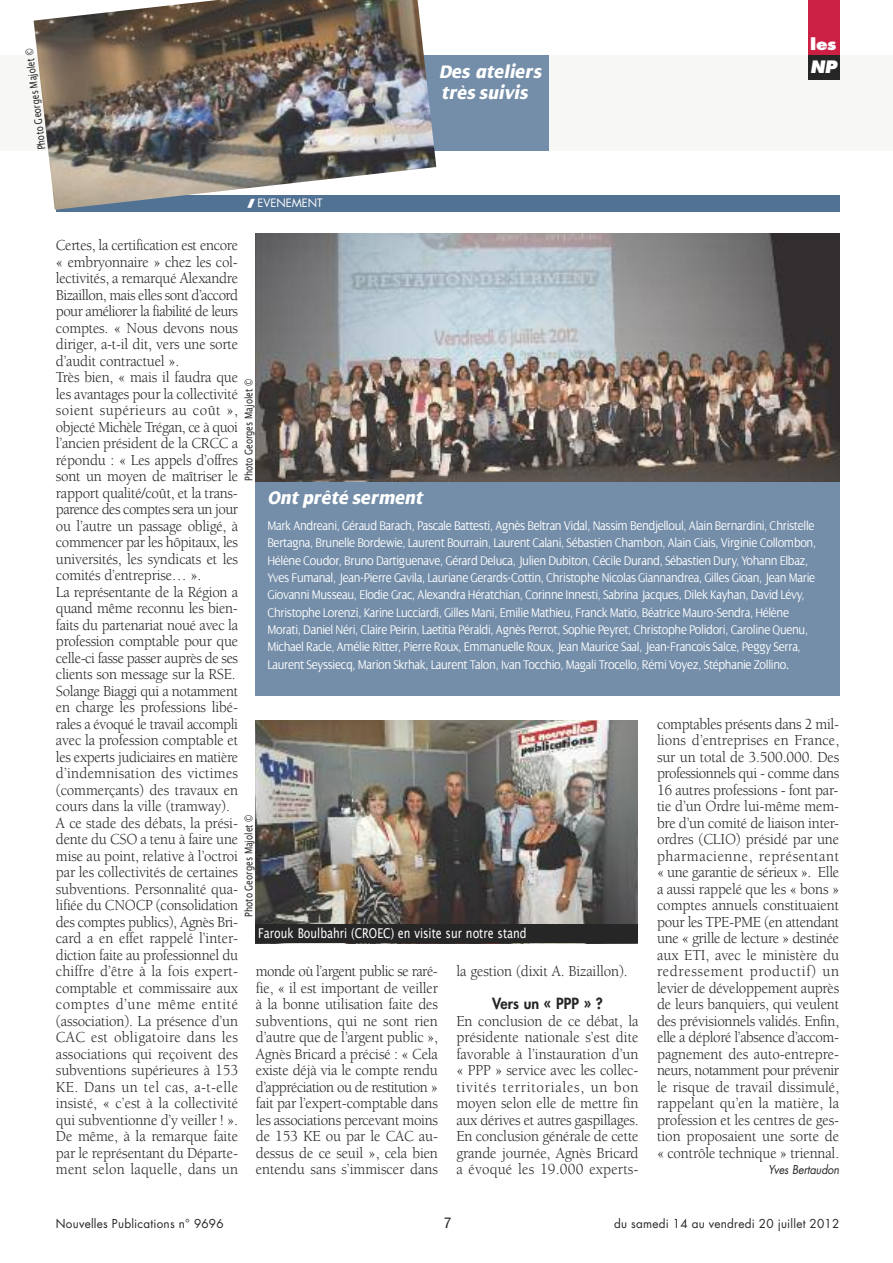
<style>
.page{position:relative;width:893px;height:1263px;background:#fff}
.page>*{position:absolute;margin:0;border:0;box-sizing:border-box;transform-origin:0 0}
.t1{font:italic 800 19.5px/21px "Dialog";color:#fff;scale:.9 1}
.t2{font:italic 800 16.65px "Futura";color:#fff}
.t3{font:15.75px/16.5px "Berkeley";letter-spacing:-.015em;color:#272627;text-align:justify;scale:.95 1}
.t4{font:800 15.75px "Futura";color:#fff;scale:1.06 1}
.t5{font:800 15px "Futura";letter-spacing:.005em;color:#272627;scale:.96 1}
.t6{font:condensed 15px "Helvetica Neue LT Pro";color:#272627}
.t7{font:300 13.5px/17.4px "Dialog";letter-spacing:-.025em;color:#fff;scale:.9 1}
.t8{font:13.5px "Lucida Grande";color:#fff;scale:.8 1}
.t9{font:12px "Futura";letter-spacing:.02em;color:#272627}
.t10{font:italic 12px "Futura";letter-spacing:-.005em;color:#272627;scale:.9 1}
.t11{font:11.25px "Futura";color:#fff}
.t12{font:10.5px "Lucida Grande";color:#272627;scale:.8 1}
</style>
<div class="page">
<div style="left:0;top:55px;width:893px;height:95px;background:#f7f7f5"></div>
<div style="left:808px;top:0;width:31px;height:57px;background:#cc1f44"></div>
<div style="left:808px;top:55px;width:31px;height:24px;background:#272627"></div>
<div style="left:56px;top:196px;width:783px;height:16px;background:#517293"></div>
<div style="left:135px;top:55px;width:414px;height:96px;background:#748ea9"></div>
<div style="left:255px;top:481px;width:584px;height:215px;background:#748ea9"></div>
<img style="left:255px;top:234px;width:584px;height:247px">
<img style="left:34px;top:0;width:402px;height:210px">
<img style="left:255px;top:720px;width:383px;height:205px">
<div style="left:255px;top:925px;width:383px;height:18px;background:#272627"></div>
<svg style="left:247px;top:199px;width:8px;height:9px"></svg>
<p class="t12" style="left:35px;top:151px;width:129px;rotate:-97deg">Photo Georges Ma oj el t ©</p>
<p class="t1" style="left:439px;top:60px;width:115px">Des ateliers très suivis</p>
<p class="t4" style="left:810px;top:38px;width:26px">les</p>
<p class="t2" style="left:810px;top:60px;width:28px">NP</p>
<p class="t11" style="left:257px;top:198px;width:67px">EVENEMENT</p>
<p class="t3" style="left:56px;top:238px;width:193px;text-align:left">Certes, la certification est encore « embryonnaire » chez les col&shy;lectivités, a remarqué Alexandre<br>Bizaillon, mais elles sont d’accord pour améliorer la fiabilité de leurs comptes. « Nous devons nous diriger, a-t-il dit, vers une sorte d’audit contractuel ».<br>Très bien, « mais il faudra que les avantages pour la collectivité soient supérieurs au coût », objecté Michèle Trégan, ce à quoi l’ancien président de la CRCC a répondu : « Les appels d’offres sont un moyen de maîtriser le rapport qualité/coût, et la trans&shy;parence des comptes sera un jour ou l’autre un passage obligé, à commencer par les hôpitaux, les universités, les syndicats et les comités d’entreprise… ».<br>La représentante de la Région a quand même reconnu les bien&shy;faits du partenariat noué avec la profession comptable pour que celle-ci fasse passer auprès de ses clients son message sur la RSE.<br>Solange Biaggi qui a notamment en charge les professions libé&shy;rales a évoqué le travail accompli avec la profession comptable et les experts judiciaires en matière d’indemnisation des victimes (commerçants) des travaux en cours dans la ville (tramway).<br>A ce stade des débats, la prési&shy;dente du CSO a tenu à faire une mise au point, relative à l’octroi par les collectivités de certaines subventions. Personnalité qua&shy;lifiée du CNOCP (consolidation des comptes publics), Agnès Bri&shy;card a en effet rappelé l’inter&shy;diction faite au professionnel du chiffre d’être à la fois expert&shy;comptable et commissaire aux comptes d’une même entité (association). La présence d’un<br>CAC est obligatoire dans les associations qui reçoivent des subventions supérieures à 153<br>KE. Dans un tel cas, a-t-elle insisté, « c’est à la collectivité qui subventionne d’y veiller ! ».<br>De même, à la remarque faite par le représentant du Départe&shy;ment selon laquelle, dans un</p>
<p class="t12" style="left:242px;top:481px;width:129px;rotate:-90deg">Photo Georges Majolet ©</p>
<p class="t1" style="left:267px;top:486px;width:174px">Ont prêté serment</p>
<p class="t7" style="left:267px;top:517px;width:611px">Mark Andreani, Géraud Barach, Pascale Battesti, Agnès Beltran Vidal, Nassim Bendjelloul, Alain Bernardini, Christelle Bertagna, Brunelle Bordewie, Laurent Bourrain, Laurent Calani, Sébastien Chambon, Alain Ciais, Virginie Collombon, Hélène Coudor, Bruno Dartiguenave, Gérard Deluca, Julien Dubiton, Cécile Durand, Sébastien Dury, Yohann Elbaz, Yves Fumanal, Jean-Pierre Gavila, Lauriane Gerards-Cottin, Christophe Nicolas Giannandrea, Gilles Gioan, Jean Marie Giovanni Musseau, Elodie Grac, Alexandra Hératchian, Corinne Innesti, Sabrina Jacques, Dilek Kayhan, David Lévy, Christophe Lorenzi, Karine Lucciardi, Gilles Mani, Emilie Mathieu, Franck Matio, Béatrice Mauro-Sendra, Hélène Morati, Daniel Néri, Claire Peirin, Laetitia Péraldi, Agnès Perrot, Sophie Peyret, Christophe Polidori, Caroline Quenu, Michael Racle, Amélie Ritter, Pierre Roux, Emmanuelle Roux, Jean Maurice Saal, Jean-François Salce, Peggy Serra, Laurent Seyssiecq, Marion Skrhak, Laurent Talon, Ivan Tocchio, Magali Trocello, Rémi Voyez, Stéphanie Zollino.</p>
<p class="t3" style="left:657px;top:717px;width:193px">comptables présents dans 2 mil&shy;lions d’entreprises en France, sur un total de 3.500.000. Des professionnels qui - comme dans 16 autres professions - font par&shy;tie d’un Ordre lui-même mem&shy;bre d’un comité de liaison inter&shy;ordres (CLIO) présidé par une pharmacienne, représentant « une garantie de sérieux ». Elle a aussi rappelé que les « bons » comptes annuels constituaient pour les TPE-PME (en attendant une « grille de lecture » destinée aux ETI, avec le ministère du redressement productif) un levier de développement auprès de leurs banquiers, qui veulent des prévisionnels validés. Enfin, elle a déploré l’absence d’accom&shy;pagnement des auto-entrepre&shy;neurs, notamment pour prévenir le risque de travail dissimulé, rappelant qu’en la matière, la profession et les centres de ges&shy;tion proposaient une sorte de « contrôle technique » triennal.</p>
<p class="t10" style="left:768px;top:1164px;width:81px">Yves Bertaudon</p>
<p class="t12" style="left:242px;top:917px;width:129px;rotate:-90deg">Photo Georges Majolet ©</p>
<p class="t8" style="left:258px;top:925px;width:337px">Farouk Boulbahri (CROEC) en visite sur notre stand</p>
<p class="t3" style="left:256px;top:964px;width:193px">monde où l’argent public se raré&shy;fie, « il est important de veiller à la bonne utilisation faite des subventions, qui ne sont rien d’autre que de l’argent public », Agnès Bricard a précisé : « Cela existe déjà via le compte rendu d’appréciation ou de restitution » fait par l’expert-comptable dans les associations percevant moins de 153 KE ou par le CAC au&shy;dessus de ce seuil », cela bien entendu sans s’immiscer dans</p>
<p class="t3" style="left:456px;top:964px;width:182px">la gestion (dixit A. Bizaillon).</p>
<p class="t5" style="left:492px;top:996px;width:117px">Vers un « PPP » ?</p>
<p class="t3" style="left:456px;top:1014px;width:193px">En conclusion de ce débat, la présidente nationale s’est dite favorable à l’instauration d’un « PPP » service avec les collec&shy;tivités territoriales, un bon moyen selon elle de mettre fin aux dérives et autres gaspillages.<br>En conclusion générale de cette grande journée, Agnès Bricard a évoqué les 19.000 experts-</p>
<p class="t9" style="left:56px;top:1218px;width:169px">Nouvelles Publications n° 9696</p>
<p class="t6" style="left:444px;top:1217px;width:9px">7</p>
<p class="t9" style="left:614px;top:1218px;width:227px">du samedi 14 au vendredi 20 juillet 2012</p>
</div>
